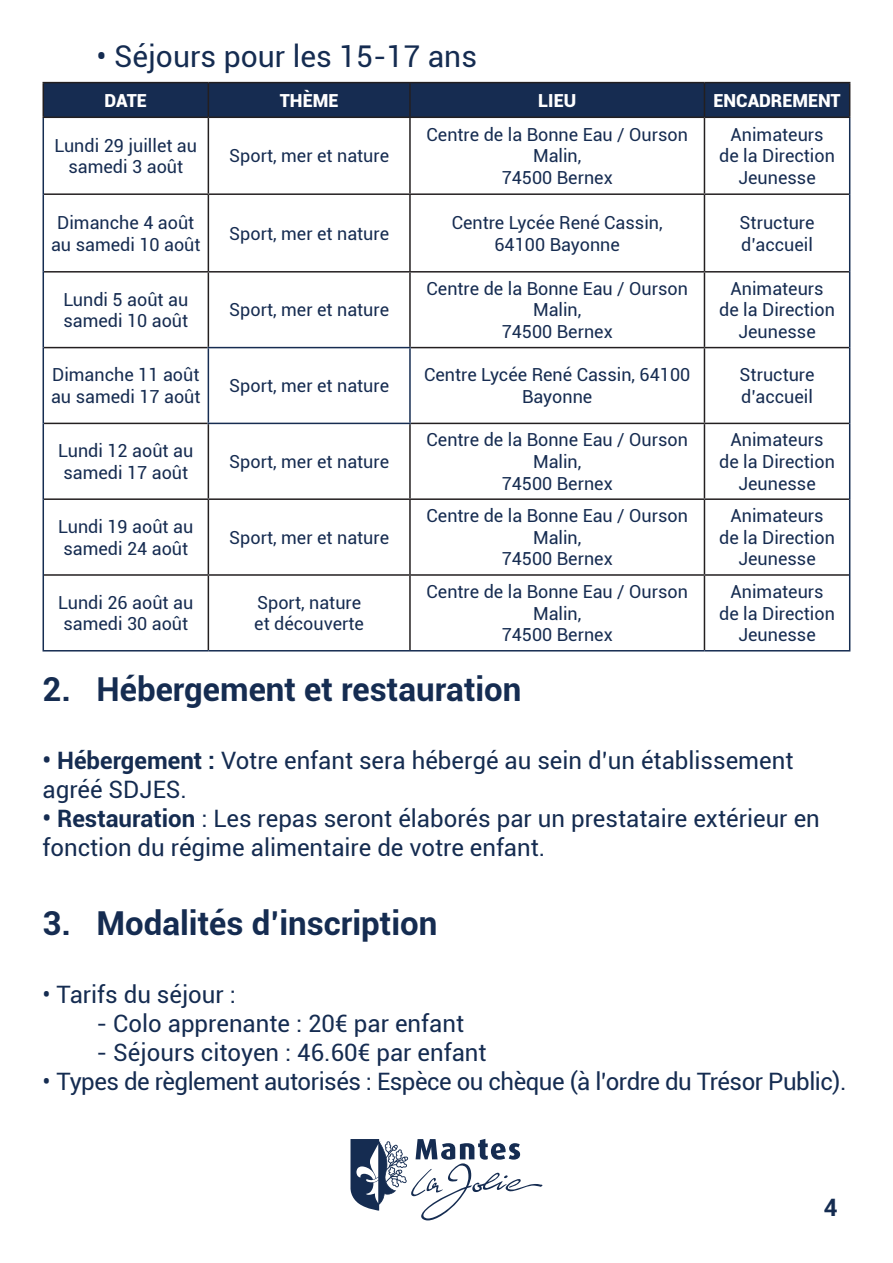
<style>
.page{position:relative;width:893px;height:1263px;background:#fff}
.page>*{position:absolute;margin:0;border:0;box-sizing:border-box;transform-origin:0 0}
.t1{font:700 33px "Roboto";color:#152c51}
.t2{font:30px "Roboto";color:#152c51}
.t3{font:24px/28.8px "Roboto";color:#152c51}
.t4{font:24px "Roboto";letter-spacing:-.02em;color:#152c51}
.t5{font:700 24px "Roboto";color:#152c51}
.t6{font:18px/21.6px "Roboto";color:#162c51;text-align:center}
.t7{font:900 18px "Roboto";color:#fff}
.s1{font-weight:700}
</style>
<div class="page">
<svg style="left:350px;top:1139px;width:192px;height:81px"></svg>
<div style="left:44px;top:83px;width:805px;height:34px;background:#162c51"></div>
<hr style="left:43px;top:82px;width:165px;height:1px;background:#231f20">
<hr style="left:43px;top:83px;width:1px;height:34px;background:#231f20">
<hr style="left:208px;top:82px;width:202px;height:1px;background:#231f20">
<hr style="left:208px;top:83px;width:1px;height:34px;background:#231f20">
<hr style="left:410px;top:82px;width:294px;height:1px;background:#231f20">
<hr style="left:409px;top:83px;width:2px;height:34px;background:#231f20">
<hr style="left:704px;top:82px;width:146px;height:1px;background:#231f20">
<hr style="left:704px;top:83px;width:1px;height:34px;background:#231f20">
<hr style="left:849px;top:83px;width:1px;height:34px;background:#231f20">
<hr style="left:43px;top:117px;width:165px;height:1px;background:#231f20">
<hr style="left:208px;top:117px;width:202px;height:1px;background:#231f20">
<hr style="left:208px;top:118px;width:1px;height:75px;background:#231f20">
<hr style="left:410px;top:117px;width:294px;height:1px;background:#231f20">
<hr style="left:409px;top:118px;width:2px;height:75px;background:#231f20">
<hr style="left:704px;top:117px;width:146px;height:1px;background:#231f20">
<hr style="left:704px;top:118px;width:1px;height:75px;background:#231f20">
<hr style="left:44px;top:193px;width:164px;height:2px;background:#231f20">
<hr style="left:208px;top:193px;width:202px;height:2px;background:#231f20">
<hr style="left:208px;top:195px;width:1px;height:76px;background:#231f20">
<hr style="left:410px;top:193px;width:294px;height:2px;background:#231f20">
<hr style="left:409px;top:195px;width:2px;height:76px;background:#231f20">
<hr style="left:704px;top:193px;width:145px;height:2px;background:#231f20">
<hr style="left:704px;top:195px;width:1px;height:76px;background:#231f20">
<hr style="left:44px;top:271px;width:164px;height:2px;background:#231f20">
<hr style="left:208px;top:271px;width:202px;height:2px;background:#231f20">
<hr style="left:208px;top:273px;width:1px;height:74px;background:#231f20">
<hr style="left:410px;top:271px;width:294px;height:2px;background:#231f20">
<hr style="left:409px;top:273px;width:2px;height:74px;background:#231f20">
<hr style="left:704px;top:271px;width:145px;height:2px;background:#231f20">
<hr style="left:704px;top:273px;width:1px;height:74px;background:#231f20">
<hr style="left:44px;top:347px;width:164px;height:1px;background:#231f20">
<hr style="left:411px;top:347px;width:293px;height:1px;background:#231f20">
<hr style="left:704px;top:347px;width:145px;height:1px;background:#231f20">
<hr style="left:704px;top:348px;width:1px;height:75px;background:#231f20">
<hr style="left:44px;top:423px;width:164px;height:1px;background:#231f20">
<hr style="left:208px;top:424px;width:1px;height:74px;background:#231f20">
<hr style="left:411px;top:423px;width:293px;height:1px;background:#231f20">
<hr style="left:409px;top:424px;width:2px;height:74px;background:#231f20">
<hr style="left:704px;top:423px;width:145px;height:1px;background:#231f20">
<hr style="left:704px;top:424px;width:1px;height:74px;background:#231f20">
<hr style="left:44px;top:498px;width:164px;height:2px;background:#231f20">
<hr style="left:208px;top:498px;width:202px;height:2px;background:#231f20">
<hr style="left:208px;top:500px;width:1px;height:74px;background:#231f20">
<hr style="left:410px;top:498px;width:294px;height:2px;background:#231f20">
<hr style="left:409px;top:500px;width:2px;height:74px;background:#231f20">
<hr style="left:704px;top:498px;width:145px;height:2px;background:#231f20">
<hr style="left:704px;top:500px;width:1px;height:74px;background:#231f20">
<hr style="left:44px;top:574px;width:164px;height:2px;background:#231f20">
<hr style="left:208px;top:574px;width:202px;height:2px;background:#231f20">
<hr style="left:208px;top:576px;width:1px;height:74px;background:#231f20">
<hr style="left:410px;top:574px;width:294px;height:2px;background:#231f20">
<hr style="left:409px;top:576px;width:2px;height:74px;background:#231f20">
<hr style="left:704px;top:574px;width:145px;height:2px;background:#231f20">
<hr style="left:704px;top:576px;width:1px;height:74px;background:#231f20">
<hr style="left:208px;top:347px;width:203px;height:1px;background:#162c51">
<hr style="left:208px;top:348px;width:1px;height:75px;background:#162c51">
<hr style="left:409px;top:348px;width:2px;height:75px;background:#162c51">
<hr style="left:208px;top:423px;width:203px;height:1px;background:#162c51">
<hr style="left:43px;top:118px;width:1px;height:76px;background:#152c51">
<hr style="left:849px;top:118px;width:1px;height:76px;background:#152c51">
<hr style="left:43px;top:194px;width:1px;height:78px;background:#152c51">
<hr style="left:849px;top:194px;width:1px;height:78px;background:#152c51">
<hr style="left:43px;top:272px;width:1px;height:76px;background:#152c51">
<hr style="left:849px;top:272px;width:1px;height:76px;background:#152c51">
<hr style="left:43px;top:348px;width:1px;height:75px;background:#152c51">
<hr style="left:849px;top:348px;width:1px;height:75px;background:#152c51">
<hr style="left:43px;top:423px;width:1px;height:76px;background:#152c51">
<hr style="left:849px;top:423px;width:1px;height:76px;background:#152c51">
<hr style="left:43px;top:499px;width:1px;height:76px;background:#152c51">
<hr style="left:849px;top:499px;width:1px;height:76px;background:#152c51">
<hr style="left:43px;top:575px;width:1px;height:75px;background:#152c51">
<hr style="left:849px;top:575px;width:1px;height:75px;background:#152c51">
<hr style="left:43px;top:650px;width:165px;height:1px;background:#152c51">
<hr style="left:208px;top:650px;width:202px;height:1px;background:#152c51">
<hr style="left:410px;top:650px;width:294px;height:1px;background:#152c51">
<hr style="left:704px;top:650px;width:146px;height:1px;background:#152c51">
<p class="t2" style="left:97px;top:36px;width:382px">• Séjours pour les 15-17 ans</p>
<p class="t7" style="left:105px;top:88px;width:44px">DATE</p>
<p class="t7" style="left:280px;top:88px;width:60px">THÈME</p>
<p class="t7" style="left:538px;top:88px;width:39px">LIEU</p>
<p class="t7" style="left:713px;top:88px;width:129px">ENCADREMENT</p>
<p class="t6" style="left:55px;top:134px;width:144px">Lundi 29 juillet au samedi 3 août</p>
<p class="t6" style="left:229px;top:145px;width:161px">Sport, mer et nature</p>
<p class="t6" style="left:426px;top:123px;width:263px">Centre de la Bonne Eau / Ourson<br>Malin,</p>
<p class="t6" style="left:502px;top:166px;width:113px">74500 Bernex</p>
<p class="t6" style="left:719px;top:123px;width:117px">Animateurs de la Direction<br>Jeunesse</p>
<p class="t6" style="left:51px;top:211px;width:151px">Dimanche 4 août au samedi 10 août</p>
<p class="t6" style="left:229px;top:222px;width:161px">Sport, mer et nature</p>
<p class="t6" style="left:63px;top:288px;width:126px;text-align:left">Lundi 5 août au samedi 10 août</p>
<p class="t6" style="left:229px;top:299px;width:161px">Sport, mer et nature</p>
<p class="t6" style="left:452px;top:211px;width:212px">Centre Lycée René Cassin,</p>
<p class="t6" style="left:494px;top:233px;width:127px">64100 Bayonne</p>
<p class="t6" style="left:426px;top:277px;width:263px">Centre de la Bonne Eau / Ourson<br>Malin,</p>
<p class="t6" style="left:502px;top:320px;width:113px">74500 Bernex</p>
<p class="t6" style="left:740px;top:211px;width:76px">Structure</p>
<p class="t6" style="left:741px;top:233px;width:73px">d’accueil</p>
<p class="t6" style="left:719px;top:277px;width:117px">Animateurs de la Direction<br>Jeunesse</p>
<p class="t6" style="left:51px;top:364px;width:151px;text-align:left">Dimanche 11 août au samedi 17 août</p>
<p class="t6" style="left:229px;top:374px;width:161px">Sport, mer et nature</p>
<p class="t6" style="left:424px;top:364px;width:268px">Centre Lycée René Cassin, 64100<br>Bayonne</p>
<p class="t6" style="left:740px;top:364px;width:76px">Structure</p>
<p class="t6" style="left:741px;top:385px;width:73px">d’accueil</p>
<p class="t6" style="left:58px;top:439px;width:136px;text-align:left">Lundi 12 août au samedi 17 août</p>
<p class="t6" style="left:229px;top:450px;width:161px">Sport, mer et nature</p>
<p class="t6" style="left:58px;top:515px;width:136px;text-align:left">Lundi 19 août au samedi 24 août</p>
<p class="t6" style="left:229px;top:526px;width:161px">Sport, mer et nature</p>
<p class="t6" style="left:58px;top:591px;width:136px;text-align:left">Lundi 26 août au samedi 30 août</p>
<p class="t6" style="left:257px;top:591px;width:105px">Sport, nature</p>
<p class="t6" style="left:254px;top:612px;width:111px">et découverte</p>
<p class="t6" style="left:426px;top:429px;width:263px">Centre de la Bonne Eau / Ourson<br>Malin,</p>
<p class="t6" style="left:502px;top:472px;width:113px">74500 Bernex</p>
<p class="t6" style="left:426px;top:504px;width:263px">Centre de la Bonne Eau / Ourson<br>Malin,</p>
<p class="t6" style="left:502px;top:548px;width:113px">74500 Bernex</p>
<p class="t6" style="left:426px;top:580px;width:263px">Centre de la Bonne Eau / Ourson<br>Malin,</p>
<p class="t6" style="left:502px;top:623px;width:113px">74500 Bernex</p>
<p class="t1" style="left:43px;top:666px;width:480px">2. Hébergement et restauration</p>
<p class="t6" style="left:719px;top:429px;width:117px">Animateurs de la Direction<br>Jeunesse</p>
<p class="t6" style="left:719px;top:504px;width:117px">Animateurs de la Direction<br>Jeunesse</p>
<p class="t6" style="left:719px;top:580px;width:117px">Animateurs de la Direction<br>Jeunesse</p>
<p class="t3" style="left:43px;top:745px;width:752px"><span class="s1">• Hébergement :</span> Votre enfant sera hébergé au sein d’un établissement agréé SDJES.</p>
<p class="t3" style="left:43px;top:803px;width:779px"><span class="s1">• Restauration</span> : Les repas seront élaborés par un prestataire extérieur en fonction du régime alimentaire de votre enfant.</p>
<p class="t1" style="left:43px;top:900px;width:396px">3. Modalités d’inscription</p>
<p class="t3" style="left:43px;top:979px;width:195px">• Tarifs du séjour :</p>
<p class="t3" style="left:97px;top:1008px;width:369px">- Colo apprenante : 20€ par enfant</p>
<p class="t3" style="left:97px;top:1037px;width:392px">- Séjours citoyen : 46.60€ par enfant</p>
<p class="t4" style="left:43px;top:1064px;width:805px">• Types de règlement autorisés : Espèce ou chèque (à l’ordre du Trésor Public).</p>
<p class="t5" style="left:824px;top:1190px;width:15px">4</p>
</div>
